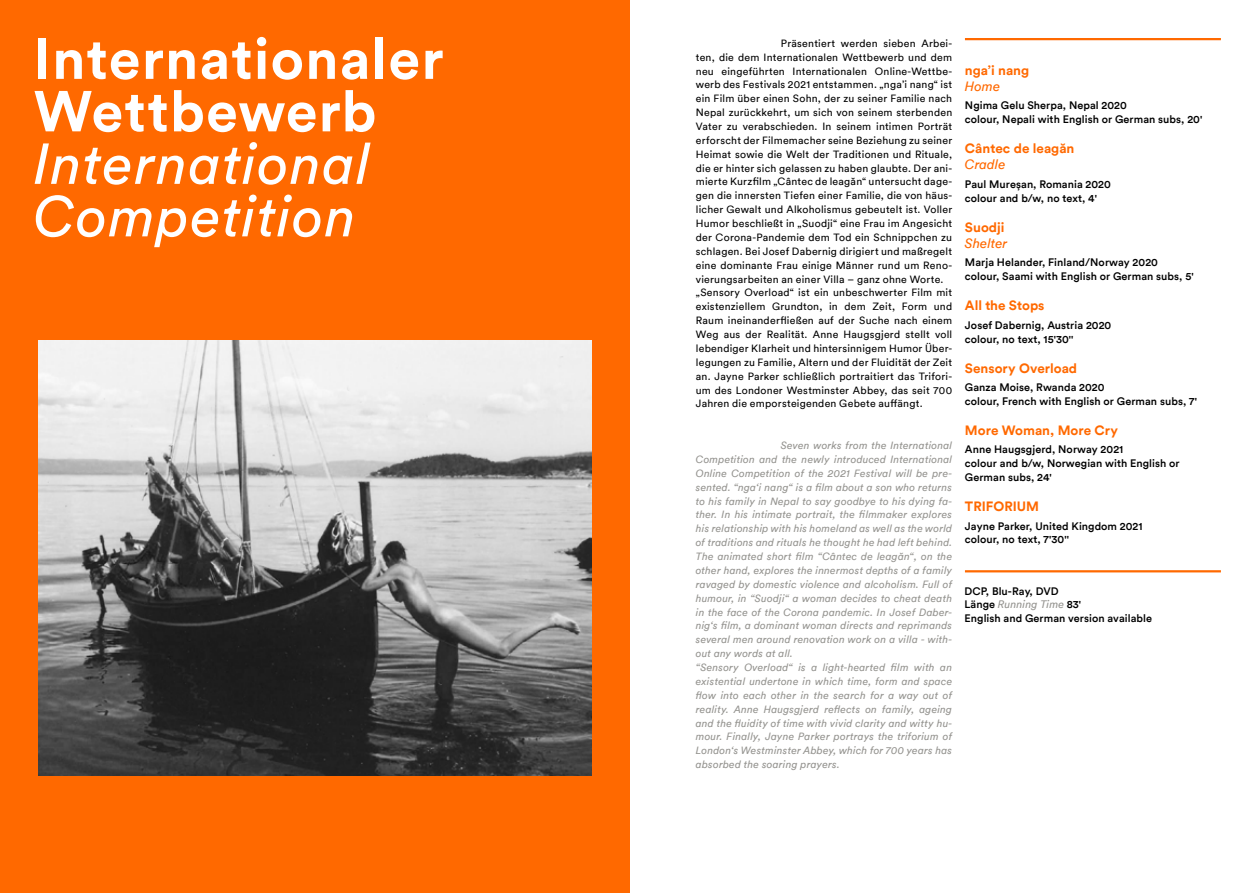
<style>
.page{position:relative;width:1259px;height:893px;background:#fff}
.page>*{position:absolute;margin:0;border:0;box-sizing:border-box;transform-origin:0 0}
.t1{font:700 57px/52.5px "Circular Pro TT";letter-spacing:.02em;color:#fff}
.t2{font:italic 57px/52.5px "Circular Pro TT";letter-spacing:.02em;color:#fff}
.t3{font:700 13.5px "Circular Pro TT";color:#ff6900}
.t4{font:italic 13.5px "Circular Pro TT";color:#ff6900}
.t5{font:500 10.8px/14px "Circular Pro TT";letter-spacing:.005em;color:#000}
.t6{font:10.5px/13.8px "Circular Pro TT";letter-spacing:.02em;color:#000}
.t7{font:italic 10.5px/13.8px "Circular Pro TT";letter-spacing:.02em;color:#959490}
.s1{font-weight:400;font-style:italic;color:#959490}
</style>
<div class="page">
<div style="left:0;top:0;width:629px;height:893px;background:#ff6900"></div>
<hr style="left:965px;top:38px;width:256px;height:2px;background:#ff6900">
<img style="left:38px;top:341px;width:553px;height:434px">
<hr style="left:965px;top:570px;width:256px;height:2px;background:#ff6900">
<h1 class="t1" style="left:34px;top:30px;width:411px">Internationaler<br>Wettbewerb</h1>
<h1 class="t2" style="left:34px;top:135px;width:338px">International<br>Competition</h1>
<p class="t6" style="left:696px;top:36px;width:258px;text-indent:85px">Präsentiert werden sieben Arbei&shy;ten, die dem Internationalen Wettbewerb und dem neu eingeführten Internationalen Online-Wettbe&shy;werb des Festivals 2021 entstammen. „nga’i nang“ ist ein Film über einen Sohn, der zu seiner Familie nach Nepal zurückkehrt, um sich von seinem sterbenden Vater zu verabschieden. In seinem intimen Porträt erforscht der Filmemacher seine Beziehung zu seiner Heimat sowie die Welt der Traditionen und Rituale, die er hinter sich gelassen zu haben glaubte. Der ani&shy;mierte Kurzfilm „Cântec de leagăn“ untersucht dage&shy;gen die innersten Tiefen einer Familie, die von häus&shy;licher Gewalt und Alkoholismus gebeutelt ist. Voller Humor beschließt in „Suodji“ eine Frau im Angesicht der Corona-Pandemie dem Tod ein Schnippchen zu schlagen. Bei Josef Dabernig dirigiert und maßregelt eine dominante Frau einige Männer rund um Reno&shy;vierungsarbeiten an einer Villa – ganz ohne Worte. „Sensory Overload“ ist ein unbeschwerter Film mit existenziellem Grundton, in dem Zeit, Form und Raum ineinanderfließen auf der Suche nach einem Weg aus der Realität. Anne Haugsgjerd stellt voll lebendiger Klarheit und hintersinnigem Humor Über&shy;legungen zu Familie, Altern und der Fluidität der Zeit an. Jayne Parker schließlich portraitiert das Trifori&shy;um des Londoner Westminster Abbey, das seit 700<br>Jahren die emporsteigenden Gebete auffängt.</p>
<p class="t7" style="left:696px;top:438px;width:258px;text-indent:85px">Seven works from the International Competition and the newly introduced International Online Competition of the 2021 Festival will be pre&shy;sented. “nga‘i nang“ is a film about a son who returns to his family in Nepal to say goodbye to his dying fa&shy;ther. In his intimate portrait, the filmmaker explores his relationship with his homeland as well as the world of traditions and rituals he thought he had left behind.<br>The animated short film “Cântec de leagăn“, on the other hand, explores the innermost depths of a family ravaged by domestic violence and alcoholism. Full of humour, in “Suodji“ a woman decides to cheat death in the face of the Corona pandemic. In Josef Daber&shy;nig‘s film, a dominant woman directs and reprimands several men around renovation work on a villa - with&shy;out any words at all.<br>“Sensory Overload“ is a light-hearted film with an existential undertone in which time, form and space flow into each other in the search for a way out of reality. Anne Haugsgjerd reflects on family, ageing and the fluidity of time with vivid clarity and witty hu&shy;mour. Finally, Jayne Parker portrays the triforium of London‘s Westminster Abbey, which for 700 years has absorbed the soaring prayers.</p>
<p class="t3" style="left:965px;top:61px;width:66px">nga’i nang</p>
<p class="t4" style="left:965px;top:77px;width:37px">Home</p>
<p class="t5" style="left:965px;top:98px;width:239px">Ngima Gelu Sherpa, Nepal 2020<br>colour, Nepali with English or German subs, 20'</p>
<p class="t3" style="left:965px;top:139px;width:111px">Cântec de leagăn</p>
<p class="t4" style="left:965px;top:156px;width:42px">Cradle</p>
<p class="t5" style="left:965px;top:177px;width:147px">Paul Mureșan, Romania 2020 colour and b/w, no text, 4'</p>
<p class="t3" style="left:965px;top:218px;width:41px">Suodji</p>
<p class="t4" style="left:965px;top:234px;width:44px">Shelter</p>
<p class="t5" style="left:965px;top:255px;width:230px">Marja Helander, Finland/Norway 2020 colour, Saami with English or German subs, 5'</p>
<p class="t3" style="left:965px;top:296px;width:81px">All the Stops</p>
<p class="t5" style="left:965px;top:317px;width:148px">Josef Dabernig, Austria 2020 colour, no text, 15'30''</p>
<p class="t3" style="left:965px;top:359px;width:114px">Sensory Overload</p>
<p class="t5" style="left:965px;top:380px;width:234px">Ganza Moise, Rwanda 2020<br>colour, French with English or German subs, 7'</p>
<p class="t3" style="left:965px;top:421px;width:155px">More Woman, More Cry</p>
<p class="t5" style="left:965px;top:442px;width:216px">Anne Haugsgjerd, Norway 2021<br>colour and b/w, Norwegian with English or<br>German subs, 24'</p>
<p class="t3" style="left:965px;top:497px;width:76px">TRIFORIUM</p>
<p class="t5" style="left:965px;top:518px;width:179px">Jayne Parker, United Kingdom 2021 colour, no text, 7'30''</p>
<p class="t5" style="left:964px;top:583px;width:189px">DCP, Blu-Ray, DVD<br>Länge <span class="s1">Running Time</span> 83'<br>English and German version available</p>
</div>
